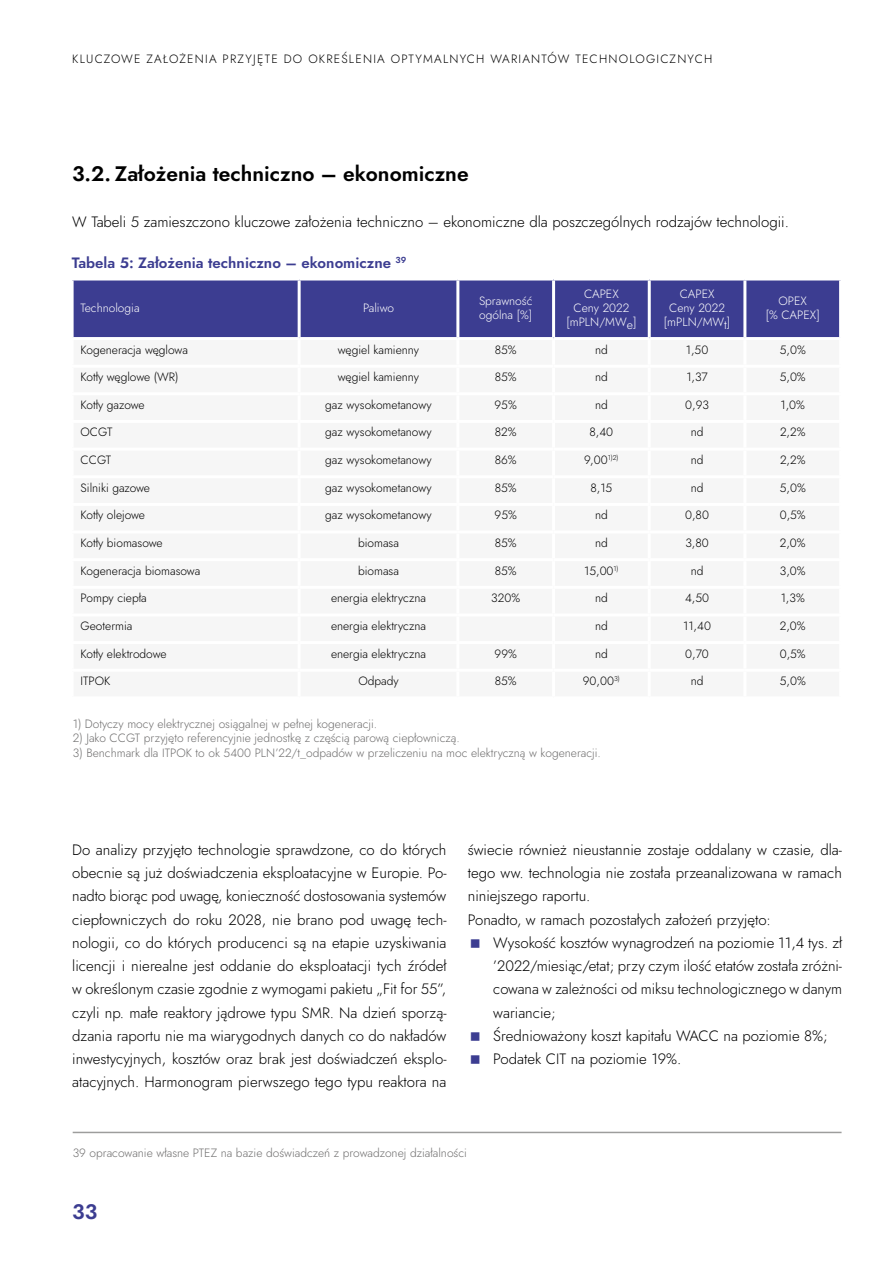
<style>
.page{position:relative;width:893px;height:1263px;background:#fff}
.page>*{position:absolute;margin:0;border:0;box-sizing:border-box;transform-origin:0 0}
.t1{font:600 21px "Jost";color:#000}
.t2{font:600 21px "Jost";color:#3c3d91}
.t3{font:300 15px/23.2px "Jost";color:#000}
.t4{font:600 15px "Jost";color:#3c3d91}
.t5{font:300 12px "Jost";color:#000}
.t6{font:300 12px "Jost";color:#706f6f}
.t7{font:300 12px/14.4px "Jost";color:#fff;text-align:center}
.t8{font:300 12px "Jost";letter-spacing:.1em;color:#000}
.s1{font-size:12.3px}
</style>
<div class="page">
<div style="left:74px;top:280px;width:765px;height:57px;background:#3c3d91"></div>
<hr style="left:298px;top:280px;width:3px;height:57px;background:#fff">
<hr style="left:456px;top:280px;width:3px;height:57px;background:#fff">
<hr style="left:552px;top:280px;width:3px;height:57px;background:#fff">
<hr style="left:648px;top:280px;width:3px;height:57px;background:#fff">
<hr style="left:743px;top:280px;width:3px;height:57px;background:#fff">
<hr style="left:73px;top:1132px;width:768px;height:1px;background:#9d9d9c">
<p class="t8" style="left:72px;top:50px;width:641px">KLUCZOWE ZAŁOŻENIA PRZYJĘTE DO OKREŚLENIA OPTYMALNYCH WARIANTÓW TECHNOLOGICZNYCH</p>
<h1 class="t1" style="left:72px;top:159px;width:398px">3.2. Założenia techniczno – ekonomiczne</h1>
<p class="t3" style="left:72px;top:210px;width:718px">W Tabeli 5 zamieszczono kluczowe założenia techniczno – ekonomiczne dla poszczególnych rodzajów technologii.</p>
<p class="t4" style="left:72px;top:252px;width:336px">Tabela 5: Założenia techniczno – ekonomiczne <sup>39</sup></p>
<p class="t7" style="left:81px;top:301px;width:60px">Technologia</p>
<p class="t7" style="left:363px;top:301px;width:33px">Paliwo</p>
<p class="t7" style="left:479px;top:293px;width:55px;text-align:left">Sprawność ogólna [%]</p>
<p class="t7" style="left:566px;top:286px;width:72px">CAPEX<br>Ceny 2022 [mPLN/MW<span class="s1">e</span>]</p>
<p class="t7" style="left:664px;top:286px;width:68px">CAPEX<br>Ceny 2022 [mPLN/MW<span class="s1">t</span>]</p>
<p class="t7" style="left:766px;top:293px;width:55px">OPEX<br>[% CAPEX]</p>
<p class="t5" style="left:81px;top:341px;width:109px">Kogeneracja węglowa</p>
<p class="t5" style="left:338px;top:341px;width:83px">węgiel kamienny</p>
<p class="t5" style="left:495px;top:341px;width:23px">85%</p>
<p class="t5" style="left:595px;top:341px;width:14px">nd</p>
<p class="t5" style="left:686px;top:341px;width:24px">1,50</p>
<p class="t5" style="left:780px;top:341px;width:28px">5,0%</p>
<p class="t5" style="left:81px;top:369px;width:99px">Kotły węglowe (WR)</p>
<p class="t5" style="left:338px;top:369px;width:83px">węgiel kamienny</p>
<p class="t5" style="left:495px;top:369px;width:23px">85%</p>
<p class="t5" style="left:595px;top:369px;width:14px">nd</p>
<p class="t5" style="left:686px;top:369px;width:23px">1,37</p>
<p class="t5" style="left:780px;top:369px;width:28px">5,0%</p>
<p class="t5" style="left:81px;top:396px;width:66px">Kotły gazowe</p>
<p class="t5" style="left:325px;top:396px;width:108px">gaz wysokometanowy</p>
<p class="t5" style="left:495px;top:396px;width:24px">95%</p>
<p class="t5" style="left:595px;top:396px;width:14px">nd</p>
<p class="t5" style="left:685px;top:396px;width:25px">0,93</p>
<p class="t5" style="left:780px;top:396px;width:26px">1,0%</p>
<p class="t5" style="left:81px;top:424px;width:33px">OCGT</p>
<p class="t5" style="left:325px;top:424px;width:108px">gaz wysokometanowy</p>
<p class="t5" style="left:495px;top:424px;width:23px">82%</p>
<p class="t5" style="left:590px;top:424px;width:25px">8,40</p>
<p class="t5" style="left:691px;top:424px;width:14px">nd</p>
<p class="t5" style="left:780px;top:424px;width:27px">2,2%</p>
<p class="t5" style="left:81px;top:452px;width:32px">CCGT</p>
<p class="t5" style="left:325px;top:452px;width:108px">gaz wysokometanowy</p>
<p class="t5" style="left:495px;top:452px;width:23px">86%</p>
<p class="t5" style="left:584px;top:452px;width:36px">9,00<sup>1)2)</sup></p>
<p class="t5" style="left:691px;top:452px;width:14px">nd</p>
<p class="t5" style="left:780px;top:452px;width:27px">2,2%</p>
<p class="t5" style="left:81px;top:479px;width:71px">Silniki gazowe</p>
<p class="t5" style="left:325px;top:479px;width:108px">gaz wysokometanowy</p>
<p class="t5" style="left:495px;top:479px;width:23px">85%</p>
<p class="t5" style="left:591px;top:479px;width:23px">8,15</p>
<p class="t5" style="left:691px;top:479px;width:14px">nd</p>
<p class="t5" style="left:780px;top:479px;width:28px">5,0%</p>
<p class="t5" style="left:81px;top:507px;width:66px">Kotły olejowe</p>
<p class="t5" style="left:325px;top:507px;width:108px">gaz wysokometanowy</p>
<p class="t5" style="left:495px;top:507px;width:24px">95%</p>
<p class="t5" style="left:595px;top:507px;width:14px">nd</p>
<p class="t5" style="left:685px;top:507px;width:25px">0,80</p>
<p class="t5" style="left:780px;top:507px;width:28px">0,5%</p>
<p class="t5" style="left:81px;top:535px;width:83px">Kotły biomasowe</p>
<p class="t5" style="left:358px;top:535px;width:42px">biomasa</p>
<p class="t5" style="left:495px;top:535px;width:23px">85%</p>
<p class="t5" style="left:595px;top:535px;width:14px">nd</p>
<p class="t5" style="left:685px;top:535px;width:25px">3,80</p>
<p class="t5" style="left:780px;top:535px;width:27px">2,0%</p>
<p class="t5" style="left:81px;top:562px;width:121px">Kogeneracja biomasowa</p>
<p class="t5" style="left:358px;top:562px;width:42px">biomasa</p>
<p class="t5" style="left:495px;top:562px;width:23px">85%</p>
<p class="t5" style="left:584px;top:562px;width:36px">15,00<sup>1)</sup></p>
<p class="t5" style="left:691px;top:562px;width:14px">nd</p>
<p class="t5" style="left:780px;top:562px;width:27px">3,0%</p>
<p class="t5" style="left:81px;top:590px;width:68px">Pompy ciepła</p>
<p class="t5" style="left:331px;top:590px;width:97px">energia elektryczna</p>
<p class="t5" style="left:491px;top:590px;width:30px">320%</p>
<p class="t5" style="left:595px;top:590px;width:14px">nd</p>
<p class="t5" style="left:685px;top:590px;width:26px">4,50</p>
<p class="t5" style="left:781px;top:590px;width:26px">1,3%</p>
<p class="t5" style="left:81px;top:617px;width:53px">Geotermia</p>
<p class="t5" style="left:331px;top:617px;width:97px">energia elektryczna</p>
<p class="t5" style="left:595px;top:617px;width:14px">nd</p>
<p class="t5" style="left:683px;top:617px;width:29px">11,40</p>
<p class="t5" style="left:780px;top:617px;width:27px">2,0%</p>
<p class="t5" style="left:81px;top:645px;width:87px">Kotły elektrodowe</p>
<p class="t5" style="left:331px;top:645px;width:97px">energia elektryczna</p>
<p class="t5" style="left:495px;top:645px;width:24px">99%</p>
<p class="t5" style="left:595px;top:645px;width:14px">nd</p>
<p class="t5" style="left:685px;top:645px;width:25px">0,70</p>
<p class="t5" style="left:780px;top:645px;width:28px">0,5%</p>
<p class="t5" style="left:81px;top:673px;width:31px">ITPOK</p>
<p class="t5" style="left:358px;top:673px;width:42px">Odpady</p>
<p class="t5" style="left:495px;top:673px;width:23px">85%</p>
<p class="t5" style="left:583px;top:673px;width:38px">90,00<sup>3)</sup></p>
<p class="t5" style="left:691px;top:673px;width:14px">nd</p>
<p class="t5" style="left:780px;top:673px;width:28px">5,0%</p>
<p class="t6" style="left:73px;top:715px;width:306px">1) Dotyczy mocy elektrycznej osiągalnej w pełnej kogeneracji.</p>
<p class="t6" style="left:73px;top:730px;width:389px">2) Jako CCGT przyjęto referencyjnie jednostkę z częścią parową ciepłowniczą.</p>
<p class="t6" style="left:73px;top:744px;width:530px">3) Benchmark dla ITPOK to ok 5400 PLN’22/t_odpadów w przeliczeniu na moc elektryczną w kogeneracji.</p>
<p class="t3" style="left:72px;top:838px;width:376px;text-align:justify">Do analizy przyjęto technologie sprawdzone, co do których obecnie są już doświadczenia eksploatacyjne w Europie. Po&shy;nadto biorąc pod uwagę, konieczność dostosowania systemów ciepłowniczych do roku 2028, nie brano pod uwagę tech&shy;nologii, co do których producenci są na etapie uzyskiwania licencji i nierealne jest oddanie do eksploatacji tych źródeł w określonym czasie zgodnie z wymogami pakietu „Fit for 55”, czyli np. małe reaktory jądrowe typu SMR. Na dzień sporzą&shy;dzania raportu nie ma wiarygodnych danych co do nakładów inwestycyjnych, kosztów oraz brak jest doświadczeń eksplo&shy;atacyjnych. Harmonogram pierwszego tego typu reaktora na</p>
<p class="t3" style="left:468px;top:838px;width:376px">świecie również nieustannie zostaje oddalany w czasie, dla&shy;tego ww. technologia nie została przeanalizowana w ramach niniejszego raportu.<br>Ponadto, w ramach pozostałych założeń przyjęto:</p>
<p class="t3" style="left:493px;top:931px;width:351px">Wysokość kosztów wynagrodzeń na poziomie 11,4 tys. zł ’2022/miesiąc/etat; przy czym ilość etatów została zróżni&shy;cowana w zależności od miksu technologicznego w danym wariancie;<br>Średnioważony koszt kapitału WACC na poziomie 8%; Podatek CIT na poziomie 19%.</p>
<p class="t6" style="left:73px;top:1144px;width:396px">39 opracowanie własne PTEZ na bazie doświadczeń z prowadzonej działalności</p>
<h1 class="t2" style="left:72px;top:1197px;width:27px">33</h1>
</div>
